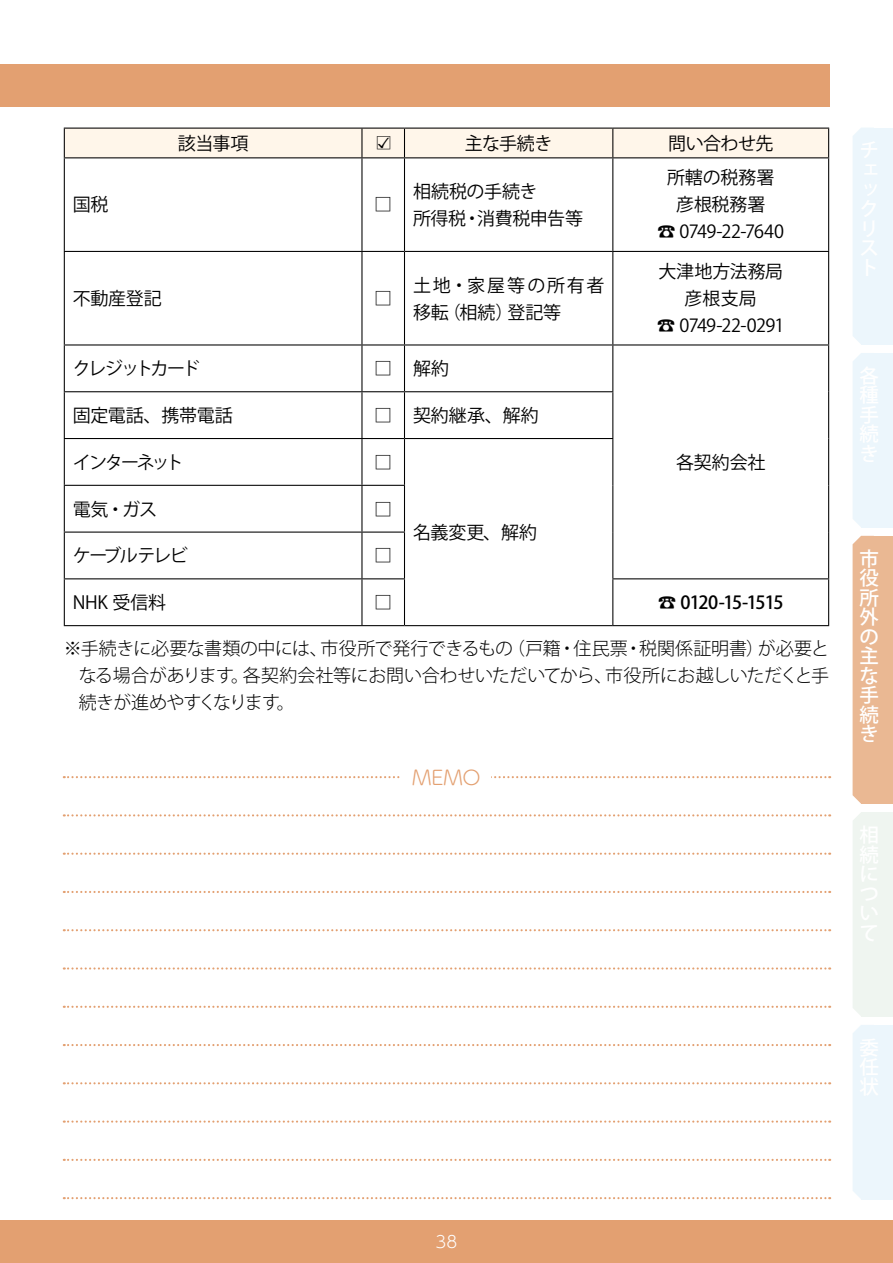
<style>
.page{position:relative;width:893px;height:1263px;background:#fff}
.page>*{position:absolute;margin:0;border:0;box-sizing:border-box;transform-origin:0 0}
.t1{font:500 19.5px/19.5px "Koz Go Pro";color:#fff;text-align:justify}
.t2{font:300 19.5px "UD Shin M Go Pr 6 N";color:#e3a071}
.t3{font:18px/27px "Koz Go Pro";letter-spacing:-.015em;color:#000;text-align:center}
.t4{font:300 18px/27px "Koz Go Pro";letter-spacing:-.025em;color:#000;text-align:justify}
.t5{font:18px "Koz Go Pro";letter-spacing:-.04em;color:#000}
.t6{font:18px/27px "Koz Go Pro";letter-spacing:.09em;color:#000}
.t7{font:500 18px "Koz Go Pro";letter-spacing:-.08em;color:#000}
.t8{font:18px "Koz Go Pro";letter-spacing:-.15em;color:#000}
.t9{font:18px "Koz Go Pro";letter-spacing:-.12em;color:#000}
.t10{font:18px "Koz Go Pro";letter-spacing:-.085em;color:#000}
.t11{font:18px "Koz Min Pr 6 N";color:#000}
.t12{font:300 16.5px "UD Shin M Go Pr 6 N";color:#fff}
.t13{font:300 16.5px "Koz Go Pro";color:#000}
</style>
<div class="page">
<div style="left:0;top:1220px;width:893px;height:43px;background:#e3a071"></div>
<div style="left:0;top:64px;width:829px;height:42px;background:#e3a071"></div>
<svg style="left:65px;top:158px;width:763px;height:467px"></svg>
<div style="left:64px;top:128px;width:765px;height:29px;background:#fff6ea"></div>
<hr style="left:64px;top:157px;width:298px;height:1px;background:#000">
<hr style="left:64px;top:158px;width:1px;height:93px;background:#000">
<hr style="left:362px;top:157px;width:42px;height:1px;background:#000">
<hr style="left:361px;top:158px;width:1px;height:93px;background:#000">
<hr style="left:404px;top:157px;width:209px;height:1px;background:#000">
<hr style="left:404px;top:158px;width:1px;height:93px;background:#000">
<hr style="left:613px;top:157px;width:216px;height:1px;background:#000">
<hr style="left:612px;top:158px;width:1px;height:93px;background:#000">
<hr style="left:828px;top:158px;width:1px;height:93px;background:#000">
<hr style="left:64px;top:251px;width:298px;height:1px;background:#000">
<hr style="left:64px;top:252px;width:1px;height:92px;background:#000">
<hr style="left:362px;top:251px;width:42px;height:1px;background:#000">
<hr style="left:361px;top:252px;width:1px;height:92px;background:#000">
<hr style="left:404px;top:251px;width:209px;height:1px;background:#000">
<hr style="left:404px;top:252px;width:1px;height:92px;background:#000">
<hr style="left:613px;top:251px;width:216px;height:1px;background:#000">
<hr style="left:612px;top:252px;width:1px;height:92px;background:#000">
<hr style="left:828px;top:252px;width:1px;height:92px;background:#000">
<hr style="left:64px;top:344px;width:298px;height:1px;background:#000">
<hr style="left:64px;top:345px;width:1px;height:46px;background:#000">
<hr style="left:362px;top:344px;width:42px;height:1px;background:#000">
<hr style="left:361px;top:345px;width:1px;height:46px;background:#000">
<hr style="left:404px;top:344px;width:209px;height:1px;background:#000">
<hr style="left:404px;top:345px;width:1px;height:46px;background:#000">
<hr style="left:613px;top:344px;width:216px;height:1px;background:#000">
<hr style="left:612px;top:345px;width:1px;height:46px;background:#000">
<hr style="left:828px;top:345px;width:1px;height:47px;background:#000">
<hr style="left:64px;top:391px;width:298px;height:1px;background:#000">
<hr style="left:64px;top:392px;width:1px;height:46px;background:#000">
<hr style="left:362px;top:391px;width:42px;height:1px;background:#000">
<hr style="left:361px;top:392px;width:1px;height:46px;background:#000">
<hr style="left:404px;top:391px;width:209px;height:1px;background:#000">
<hr style="left:404px;top:392px;width:1px;height:46px;background:#000">
<hr style="left:612px;top:392px;width:1px;height:46px;background:#000">
<hr style="left:828px;top:392px;width:1px;height:46px;background:#000">
<hr style="left:64px;top:438px;width:298px;height:1px;background:#000">
<hr style="left:64px;top:439px;width:1px;height:46px;background:#000">
<hr style="left:362px;top:438px;width:42px;height:1px;background:#000">
<hr style="left:361px;top:439px;width:1px;height:46px;background:#000">
<hr style="left:404px;top:438px;width:209px;height:1px;background:#000">
<hr style="left:404px;top:439px;width:1px;height:46px;background:#000">
<hr style="left:612px;top:439px;width:1px;height:46px;background:#000">
<hr style="left:828px;top:438px;width:1px;height:47px;background:#000">
<hr style="left:64px;top:485px;width:298px;height:1px;background:#000">
<hr style="left:64px;top:486px;width:1px;height:45px;background:#000">
<hr style="left:362px;top:485px;width:43px;height:1px;background:#000">
<hr style="left:361px;top:486px;width:1px;height:45px;background:#000">
<hr style="left:404px;top:486px;width:1px;height:45px;background:#000">
<hr style="left:612px;top:485px;width:1px;height:47px;background:#000">
<hr style="left:828px;top:485px;width:1px;height:47px;background:#000">
<hr style="left:64px;top:531px;width:298px;height:2px;background:#000">
<hr style="left:64px;top:533px;width:1px;height:45px;background:#000">
<hr style="left:362px;top:531px;width:43px;height:2px;background:#000">
<hr style="left:361px;top:533px;width:1px;height:45px;background:#000">
<hr style="left:404px;top:533px;width:1px;height:45px;background:#000">
<hr style="left:612px;top:532px;width:1px;height:46px;background:#000">
<hr style="left:828px;top:532px;width:1px;height:46px;background:#000">
<hr style="left:64px;top:578px;width:298px;height:1px;background:#000">
<hr style="left:64px;top:579px;width:1px;height:46px;background:#000">
<hr style="left:362px;top:578px;width:43px;height:1px;background:#000">
<hr style="left:361px;top:579px;width:1px;height:46px;background:#000">
<hr style="left:404px;top:579px;width:1px;height:46px;background:#000">
<hr style="left:612px;top:578px;width:217px;height:1px;background:#000">
<hr style="left:612px;top:579px;width:1px;height:46px;background:#000">
<hr style="left:828px;top:579px;width:1px;height:46px;background:#000">
<hr style="left:64px;top:625px;width:298px;height:1px;background:#000">
<hr style="left:362px;top:625px;width:42px;height:1px;background:#000">
<hr style="left:404px;top:625px;width:209px;height:1px;background:#000">
<hr style="left:613px;top:625px;width:216px;height:1px;background:#000">
<svg style="left:64px;top:776px;width:766px;height:2px"></svg>
<svg style="left:64px;top:814px;width:766px;height:2px"></svg>
<svg style="left:64px;top:853px;width:766px;height:2px"></svg>
<svg style="left:64px;top:891px;width:766px;height:2px"></svg>
<svg style="left:64px;top:929px;width:766px;height:2px"></svg>
<svg style="left:64px;top:967px;width:766px;height:2px"></svg>
<div style="left:402px;top:764px;width:89px;height:26px;background:#fff"></div>
<svg style="left:64px;top:1006px;width:766px;height:2px"></svg>
<svg style="left:64px;top:1044px;width:766px;height:2px"></svg>
<svg style="left:64px;top:1082px;width:766px;height:2px"></svg>
<svg style="left:64px;top:1120px;width:766px;height:3px"></svg>
<svg style="left:64px;top:1159px;width:766px;height:2px"></svg>
<svg style="left:64px;top:1197px;width:766px;height:2px"></svg>
<div style="left:853px;top:128px;width:8px;height:216px;background:#ecf6fc"></div>
<div style="left:861px;top:128px;width:32px;height:216px;background:#ecf6fc"></div>
<div style="left:853px;top:536px;width:8px;height:268px;background:#eab893"></div>
<div style="left:861px;top:536px;width:32px;height:268px;background:#eab893"></div>
<svg style="left:853px;top:1025px;width:8px;height:174px"></svg>
<div style="left:861px;top:1025px;width:32px;height:174px;background:#ecf6fc"></div>
<svg style="left:853px;top:354px;width:8px;height:173px"></svg>
<div style="left:861px;top:353px;width:32px;height:174px;background:#ecf6fc"></div>
<div style="left:853px;top:813px;width:8px;height:203px;background:#eff5f0"></div>
<div style="left:861px;top:812px;width:32px;height:204px;background:#eff5f0"></div>
<p class="t3" style="left:178px;top:130px;width:72px">該当事項</p>
<p class="t11" style="left:374px;top:133px;width:19px">✓</p>
<p class="t3" style="left:465px;top:130px;width:89px">主な手続き</p>
<p class="t3" style="left:668px;top:130px;width:107px">問い合わせ先</p>
<p class="t13" style="left:375px;top:132px;width:18px">□</p>
<p class="t3" style="left:73px;top:192px;width:37px">国税</p>
<p class="t3" style="left:374px;top:192px;width:19px">□</p>
<p class="t3" style="left:73px;top:285px;width:91px">不動産登記</p>
<p class="t3" style="left:374px;top:285px;width:19px">□</p>
<p class="t3" style="left:413px;top:178px;width:126px">相続税の手続き</p>
<p class="t3" style="left:413px;top:205px;width:172px">所得税・消費税申告等</p>
<p class="t6" style="left:413px;top:272px;width:193px">土地・家屋等の所有者移転（相続）登記等</p>
<p class="t8" style="left:73px;top:357px;width:129px">クレジットカード</p>
<p class="t3" style="left:374px;top:356px;width:19px">□</p>
<p class="t3" style="left:413px;top:356px;width:37px">解約</p>
<p class="t3" style="left:73px;top:402px;width:161px">固定電話、携帯電話</p>
<p class="t3" style="left:374px;top:402px;width:19px">□</p>
<p class="t3" style="left:413px;top:402px;width:127px">契約継承、解約</p>
<p class="t9" style="left:73px;top:450px;width:113px">インターネット</p>
<p class="t3" style="left:374px;top:449px;width:19px">□</p>
<p class="t3" style="left:667px;top:165px;width:109px">所轄の税務署</p>
<p class="t3" style="left:676px;top:192px;width:91px">彦根税務署</p>
<p class="t5" style="left:657px;top:220px;width:128px">☎ 0749-22-7640</p>
<p class="t3" style="left:658px;top:258px;width:126px">大津地方法務局彦根支局</p>
<p class="t5" style="left:657px;top:314px;width:129px">☎ 0749-22-0291</p>
<p class="t3" style="left:676px;top:449px;width:91px">各契約会社</p>
<p class="t3" style="left:73px;top:496px;width:86px">電気・ガス</p>
<p class="t3" style="left:374px;top:496px;width:19px">□</p>
<p class="t10" style="left:73px;top:544px;width:116px">ケーブルテレビ</p>
<p class="t3" style="left:374px;top:543px;width:19px">□</p>
<p class="t3" style="left:73px;top:589px;width:95px">NHK 受信料</p>
<p class="t3" style="left:374px;top:589px;width:19px">□</p>
<p class="t7" style="left:658px;top:591px;width:127px">☎ 0120-15-1515</p>
<p class="t4" style="left:79px;top:635px;width:752px;text-indent:-15px">※手続きに必要な書類の中には、市役所で発行できるもの（戸籍・住民票・税関係証明書）が必要となる場合があります。各契約会社等にお問い合わせいただいてから、市役所にお越しいただくと手続きが進めやすくなります。</p>
<p class="t3" style="left:413px;top:519px;width:126px">名義変更、解約</p>
<p class="t2" style="left:412px;top:761px;width:70px">MEMO</p>
<p class="t1" style="left:860px;top:550px;width:21px">市役所外の主な手続き</p>
<p class="t12" style="left:436px;top:1228px;width:23px">38</p>
</div>
